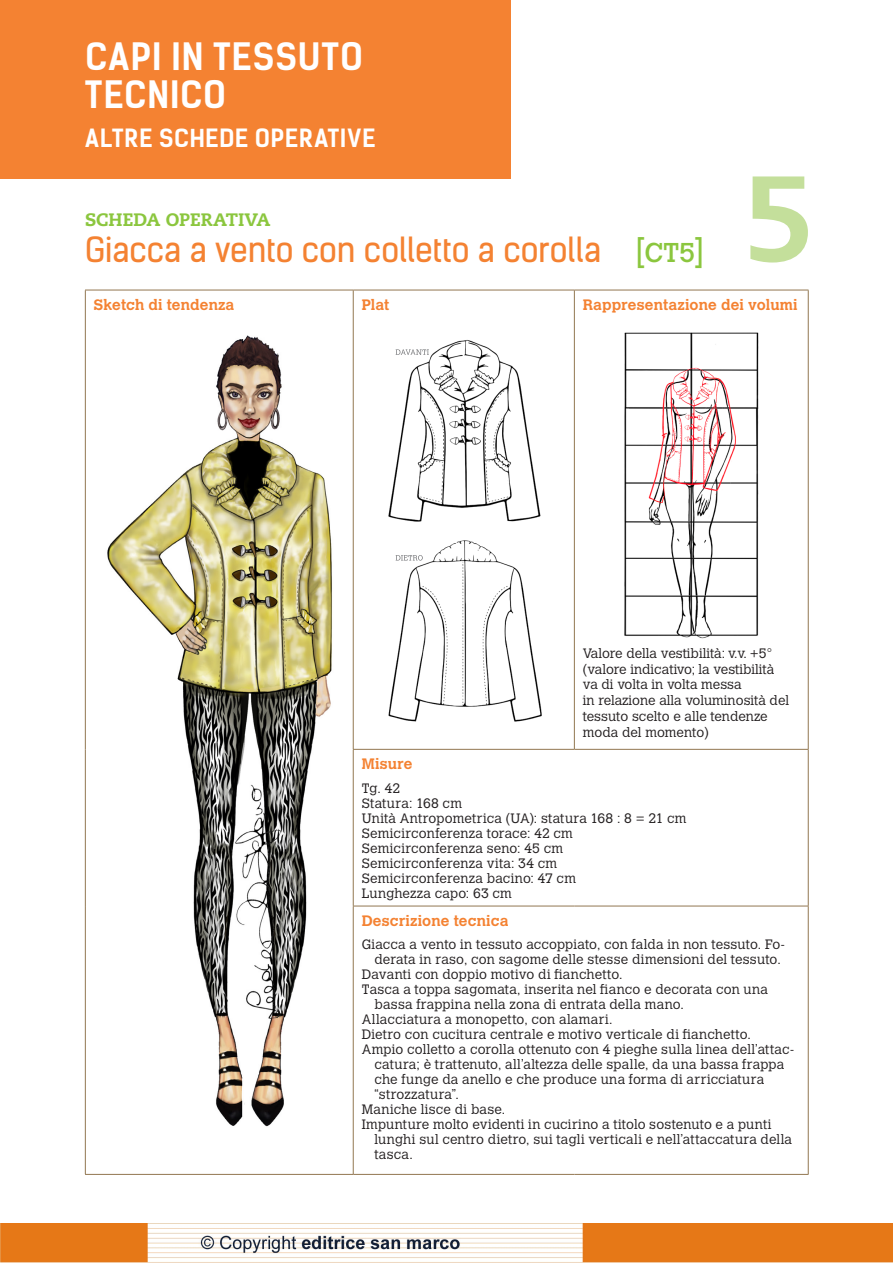
<style>
.page{position:relative;width:893px;height:1263px;background:#fff}
.page>*{position:absolute;margin:0;border:0;box-sizing:border-box;transform-origin:0 0}
.titolo_unità{font:700 36px "Kelson Sans";letter-spacing:.02em;color:#fff}
.t1{font:33px "Kelson Sans";letter-spacing:-.005em;color:#f48232}
.titolo_unità-2{font:700 24px "Kelson Sans";letter-spacing:.02em;color:#fff}
.testo_OK{font:800 18px "Caecilia LT Std";color:#8bc63e}
.t2{font:700 15px "Calvert MT Std";letter-spacing:.01em;color:#f48232}
.t3{font:300 13.5px/15px "Calvert MT Std";letter-spacing:.01em;color:#231f20}
.s1{font-family:"Calvert MT Std";color:#8bc63e}
.s2{font-family:"Calvert MT Std";font-size:27px;color:#8bc63e}
</style>
<div class="page">
<img style="left:0;top:1224px;width:893px;height:39px">
<div style="left:0;top:0;width:510px;height:179px;background:#f48232"></div>
<hr style="left:85px;top:290px;width:268px;height:1px;background:#927751">
<hr style="left:85px;top:290px;width:1px;height:459px;background:#927751">
<hr style="left:85px;top:749px;width:1px;height:157px;background:#927751">
<hr style="left:85px;top:906px;width:1px;height:268px;background:#927751">
<hr style="left:85px;top:1174px;width:268px;height:1px;background:#927751">
<hr style="left:353px;top:290px;width:221px;height:1px;background:#927751">
<hr style="left:353px;top:290px;width:1px;height:459px;background:#927751">
<hr style="left:574px;top:290px;width:234px;height:1px;background:#927751">
<hr style="left:574px;top:290px;width:1px;height:459px;background:#927751">
<hr style="left:808px;top:290px;width:1px;height:459px;background:#927751">
<hr style="left:353px;top:749px;width:221px;height:1px;background:#927751">
<hr style="left:353px;top:750px;width:1px;height:156px;background:#927751">
<hr style="left:574px;top:749px;width:234px;height:1px;background:#927751">
<hr style="left:808px;top:750px;width:1px;height:156px;background:#927751">
<hr style="left:353px;top:906px;width:221px;height:1px;background:#927751">
<hr style="left:353px;top:906px;width:1px;height:268px;background:#927751">
<hr style="left:574px;top:906px;width:234px;height:1px;background:#927751">
<hr style="left:808px;top:906px;width:1px;height:268px;background:#927751">
<hr style="left:353px;top:1174px;width:221px;height:1px;background:#927751">
<hr style="left:574px;top:1174px;width:234px;height:1px;background:#927751">
<img style="left:107px;top:335px;width:225px;height:792px">
<img style="left:388px;top:340px;width:154px;height:382px">
<svg style="left:396px;top:349px;width:33px;height:6px"></svg>
<svg style="left:396px;top:555px;width:27px;height:5px"></svg>
<img style="left:624px;top:332px;width:135px;height:307px">
<svg style="left:750px;top:176px;width:58px;height:86px"></svg>
<p class="titolo_unità" style="left:85px;top:34px;width:279px">CAPI IN TESSUTO</p>
<p class="titolo_unità" style="left:85px;top:73px;width:142px">TECNICO</p>
<p class="titolo_unità-2" style="left:85px;top:123px;width:292px">ALTRE SCHEDE OPERATIVE</p>
<p class="testo_OK" style="left:85px;top:209px;width:187px">SCHEDA OPERATIVA</p>
<p class="t1" style="left:85px;top:230px;width:622px">Giacca a vento con colletto a corolla <span class="s1">[</span><span class="s2">CT5</span><span class="s1">]</span></p>
<p class="t2" style="left:94px;top:295px;width:142px">Sketch di tendenza</p>
<p class="t2" style="left:362px;top:295px;width:29px">Plat</p>
<p class="t2" style="left:583px;top:295px;width:216px">Rappresentazione dei volumi</p>
<p class="t3" style="left:583px;top:645px;width:208px;line-height:15.8px">Valore della vestibilità: v.v. +5° (valore indicativo; la vestibilità va di volta in volta messa<br>in relazione alla voluminosità del tessuto scelto e alle tendenze moda del momento)</p>
<p class="t2" style="left:362px;top:754px;width:52px">Misure</p>
<p class="t3" style="left:362px;top:780px;width:40px">Tg. 42</p>
<p class="t3" style="left:362px;top:795px;width:102px">Statura: 168 cm</p>
<p class="t3" style="left:362px;top:810px;width:326px">Unità Antropometrica (UA): statura 168 : 8 = 21 cm</p>
<p class="t3" style="left:362px;top:825px;width:213px">Semicirconferenza torace: 42 cm</p>
<p class="t3" style="left:362px;top:840px;width:203px">Semicirconferenza seno: 45 cm</p>
<p class="t3" style="left:362px;top:855px;width:197px">Semicirconferenza vita: 34 cm</p>
<p class="t3" style="left:362px;top:870px;width:216px">Semicirconferenza bacino: 47 cm</p>
<p class="t3" style="left:362px;top:885px;width:152px">Lunghezza capo: 63 cm</p>
<p class="t2" style="left:362px;top:911px;width:148px">Descrizione tecnica</p>
<p class="t3" style="left:374px;top:937px;width:412px;text-indent:-13px">Giacca a vento in tessuto accoppiato, con falda in non tessuto. Fo&shy;derata in raso, con sagome delle stesse dimensioni del tessuto.</p>
<p class="t3" style="left:362px;top:967px;width:262px">Davanti con doppio motivo di fianchetto.</p>
<p class="t3" style="left:374px;top:982px;width:395px;text-indent:-13px">Tasca a toppa sagomata, inserita nel fianco e decorata con una bassa frappina nella zona di entrata della mano.</p>
<p class="t3" style="left:362px;top:1012px;width:252px">Allacciatura a monopetto, con alamari.</p>
<p class="t3" style="left:362px;top:1027px;width:391px">Dietro con cucitura centrale e motivo verticale di fianchetto.</p>
<p class="t3" style="left:374px;top:1042px;width:421px;text-indent:-13px">Ampio colletto a corolla ottenuto con 4 pieghe sulla linea dell’attac&shy;catura; è trattenuto, all’altezza delle spalle, da una bassa frappa che funge da anello e che produce una forma di arricciatura “strozzatura”.</p>
<p class="t3" style="left:362px;top:1102px;width:145px">Maniche lisce di base.</p>
<p class="t3" style="left:374px;top:1117px;width:419px;text-indent:-13px">Impunture molto evidenti in cucirino a titolo sostenuto e a punti lunghi sul centro dietro, sui tagli verticali e nell’attaccatura della tasca.</p>
</div>
